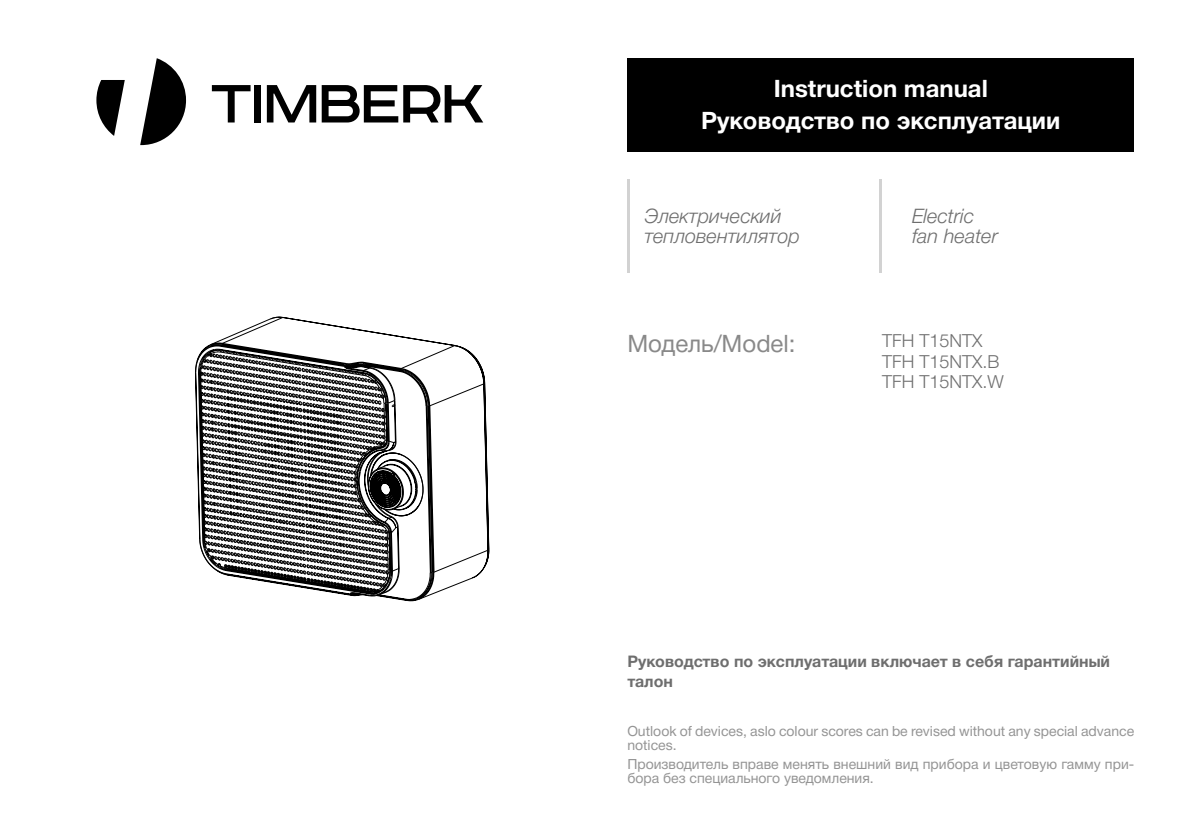
<style>
.page{position:relative;width:1191px;height:840px;background:#fff}
.page>*{position:absolute;margin:0;border:0;box-sizing:border-box;transform-origin:0 0}
.t1{font:700 24px/31.4px "Helvetica Neue Cyr";color:#fff;text-align:center}
.t2{font:24px "Helvetica Neue Cyr";color:#898989}
.t3{font:italic 300 20px/19.6px "Helvetica Neue Cyr";color:#6e6e6e}
.t4{font:300 18px/20px "Helvetica Neue Cyr";color:#6e6e6e}
.t5{font:700 16px/20px "Helvetica Neue Cyr";color:#6e6e6e}
.t6{font:14px/14px "Helvetica Neue Cyr";color:#949494}
</style>
<div class="page">
<div style="left:627px;top:58px;width:507px;height:93px;background:#000"></div>
<hr style="left:627px;top:179px;width:3px;height:93px;background:#d2d2d2">
<hr style="left:879px;top:179px;width:3px;height:93px;background:#d2d2d2">
<svg style="left:195px;top:316px;width:295px;height:285px"></svg>
<svg style="left:140px;top:58px;width:46px;height:87px"></svg>
<svg style="left:96px;top:80px;width:29px;height:56px"></svg>
<svg style="left:212px;top:85px;width:38px;height:37px"></svg>
<div style="left:254px;top:85px;width:7px;height:37px;background:#000"></div>
<svg style="left:267px;top:85px;width:49px;height:37px"></svg>
<svg style="left:322px;top:85px;width:161px;height:37px"></svg>
<h1 class="t1" style="left:701px;top:73px;width:361px">Instruction manual<br>Руководство по эксплуатации</h1>
<h2 class="t3" style="left:644px;top:206px;width:157px">Электрический тепловентилятор</h2>
<h2 class="t3" style="left:912px;top:206px;width:87px">Electric fan heater</h2>
<h1 class="t2" style="left:627px;top:330px;width:170px">Модель/Model:</h1>
<p class="t4" style="left:882px;top:331px;width:123px">TFH T15NTX<br>TFH T15NTX.B<br>TFH T15NTX.W</p>
<p class="t5" style="left:627px;top:651px;width:484px">Руководство по эксплуатации включает в себя гарантийный талон</p>
<p class="t6" style="left:627px;top:723px;width:508px">Outlook of devices, aslo colour scores can be revised without any special advance notices.</p>
<p class="t6" style="left:627px;top:757px;width:508px">Производитель вправе менять внешний вид прибора и цветовую гамму при&shy;бора без специального уведомления.</p>
</div>
